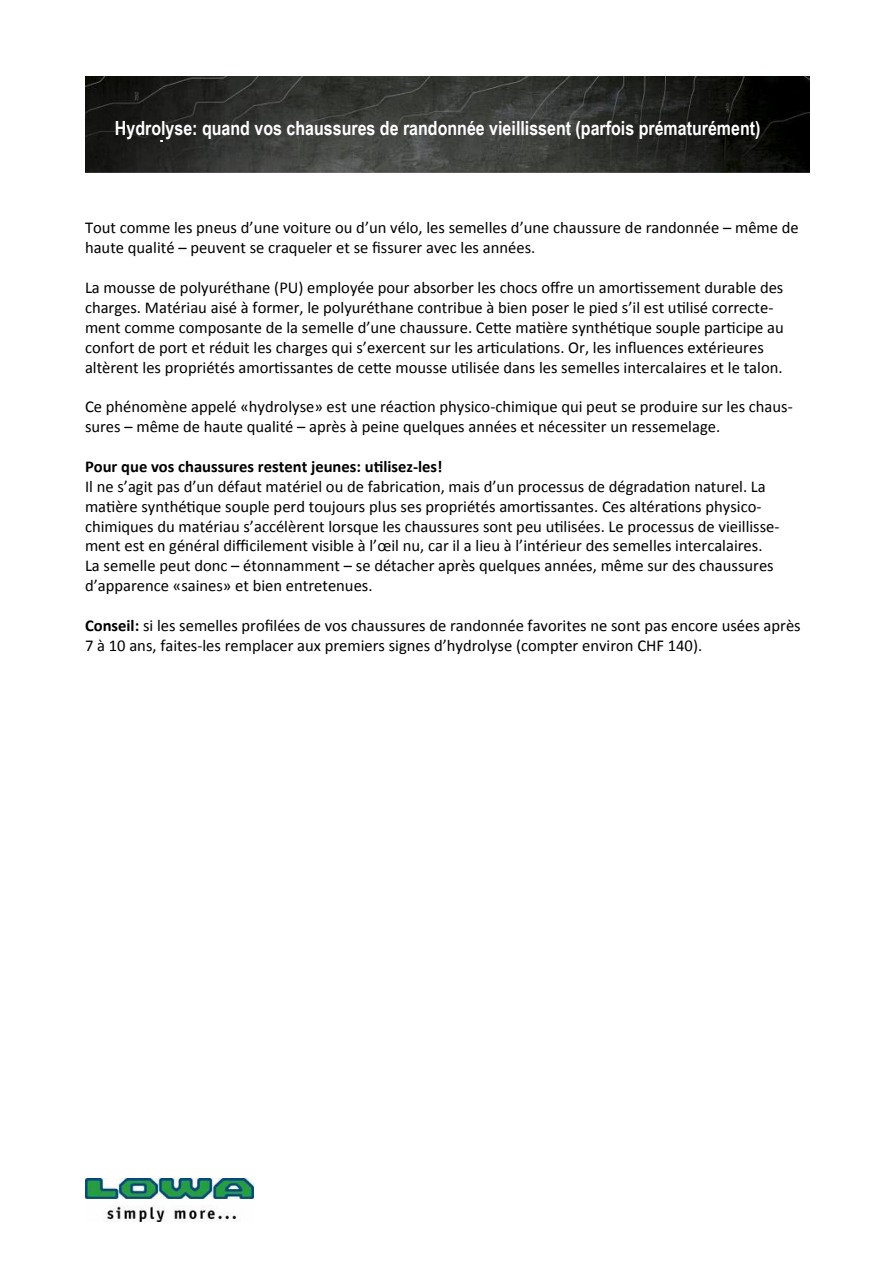
<style>
.page{position:relative;width:893px;height:1264px;background:#fff}
.page>*{position:absolute;margin:0;border:0;box-sizing:border-box;transform-origin:0 0}
.t1{font:700 19.5px "Arial Narrow";color:#fff}
.t2{font:16.5px/19.8px "Calibri";color:#000}
.t3{font:700 16.5px "Calibri";color:#000}
.s1{font-weight:700}
</style>
<div class="page">
<img style="left:86px;top:77px;width:723px;height:95px">
<img style="left:245px;top:146px;width:6px;height:4px">
<img style="left:115px;top:106px;width:660px;height:40px">
<img style="left:85px;top:1178px;width:168px;height:42px">
<p class="t1" style="left:115px;top:113px;width:647px">Hydrolyse: quand vos chaussures de randonnée vieillissent (parfois prématurément)</p>
<p class="t2" style="left:85px;top:218px;width:715px">Tout comme les pneus d’une voiture ou d’un vélo, les semelles d’une chaussure de randonnée – même de haute qualité – peuvent se craqueler et se fissurer avec les années.</p>
<p class="t2" style="left:85px;top:277px;width:700px">La mousse de polyuréthane (PU) employée pour absorber les chocs offre un amortissement durable des charges. Matériau aisé à former, le polyuréthane contribue à bien poser le pied s’il est utilisé correcte&shy;ment comme composante de la semelle d’une chaussure. Cette matière synthétique souple participe au confort de port et réduit les charges qui s’exercent sur les articulations. Or, les influences extérieures altèrent les propriétés amortissantes de cette mousse utilisée dans les semelles intercalaires et le talon.</p>
<p class="t2" style="left:85px;top:397px;width:709px">Ce phénomène appelé «hydrolyse» est une réaction physico-chimique qui peut se produire sur les chaus&shy;sures – même de haute qualité – après à peine quelques années et nécessiter un ressemelage.</p>
<p class="t3" style="left:85px;top:456px;width:359px">Pour que vos chaussures restent jeunes: utilisez-les!</p>
<p class="t2" style="left:85px;top:476px;width:696px">Il ne s’agit pas d’un défaut matériel ou de fabrication, mais d’un processus de dégradation naturel. La matière synthétique souple perd toujours plus ses propriétés amortissantes. Ces altérations physico&shy;chimiques du matériau s’accélèrent lorsque les chaussures sont peu utilisées. Le processus de vieillisse&shy;ment est en général difficilement visible à l’œil nu, car il a lieu à l’intérieur des semelles intercalaires.<br>La semelle peut donc – étonnamment – se détacher après quelques années, même sur des chaussures d’apparence «saines» et bien entretenues.</p>
<p class="t2" style="left:85px;top:615px;width:717px"><span class="s1">Conseil:</span> si les semelles profilées de vos chaussures de randonnée favorites ne sont pas encore usées après<br>7 à 10 ans, faites-les remplacer aux premiers signes d’hydrolyse (compter environ CHF 140).</p>
</div>
